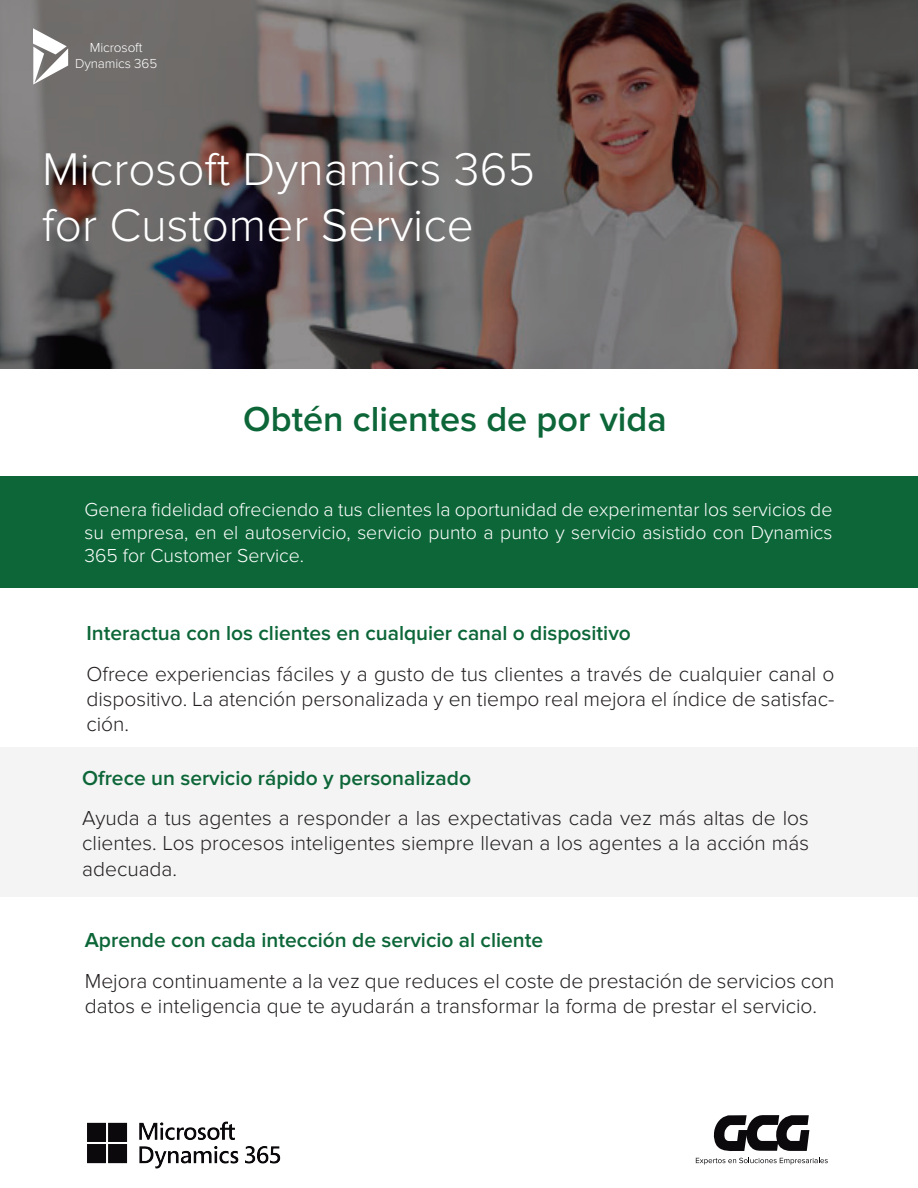
<style>
.page{position:relative;width:918px;height:1188px;background:#fff}
.page>*{position:absolute;margin:0;border:0;box-sizing:border-box;transform-origin:0 0}
.t1{font:300 47.55px/56.1px "Proxima Nova";color:#fff}
.t2{font:600 36px "Proxima Nova";color:#0c6638}
.t3{font:300 21px/25.2px "Proxima Nova";color:#231f20;text-align:justify}
.t4{font:600 21px "Proxima Nova";color:#0c6638}
.t5{font:300 19.5px/23.4px "Proxima Nova";color:#fff;text-align:justify}
.t6{font:300 13.5px/16.2px "Proxima Nova";letter-spacing:-.01em;color:#fff;text-align:center}
</style>
<div class="page">
<svg style="left:0;top:0;width:918px;height:369px;background:#625c5b"></svg>
<div style="left:0;top:747px;width:918px;height:150px;background:#f4f4f4"></div>
<div style="left:0;top:477px;width:918px;height:111px;background:#0c6638"></div>
<svg style="left:33px;top:28px;width:35px;height:57px"></svg>
<svg style="left:713px;top:1115px;width:96px;height:36px"></svg>
<svg style="left:696px;top:1158px;width:132px;height:7px"></svg>
<img style="left:87px;top:1121px;width:194px;height:48px">
<p class="t6" style="left:75px;top:39px;width:84px">Microsoft<br>Dynamics 365</p>
<h1 class="t1" style="left:42px;top:141px;width:494px">Microsoft Dynamics 365 for Customer Service</h1>
<h2 class="t2" style="left:243px;top:398px;width:425px">Obtén clientes de por vida</h2>
<p class="t5" style="left:85px;top:498px;width:749px">Genera fidelidad ofreciendo a tus clientes la oportunidad de experimentar los servicios de su empresa, en el autoservicio, servicio punto a punto y servicio asistido con Dynamics 365 for Customer Service.</p>
<p class="t4" style="left:86px;top:621px;width:546px">Interactua con los clientes en cualquier canal o dispositivo</p>
<p class="t3" style="left:86px;top:662px;width:750px">Ofrece experiencias fáciles y a gusto de tus clientes a través de cualquier canal o dispositivo. La atención personalizada y en tiempo real mejora el índice de satisfac&shy;ción.</p>
<p class="t4" style="left:82px;top:766px;width:390px">Ofrece un servicio rápido y personalizado</p>
<p class="t3" style="left:82px;top:806px;width:728px">Ayuda a tus agentes a responder a las expectativas cada vez más altas de los clientes. Los procesos inteligentes siempre llevan a los agentes a la acción más adecuada.</p>
<p class="t4" style="left:85px;top:928px;width:460px">Aprende con cada intección de servicio al cliente</p>
<p class="t3" style="left:85px;top:969px;width:751px">Mejora continuamente a la vez que reduces el coste de prestación de servicios con datos e inteligencia que te ayudarán a transformar la forma de prestar el servicio.</p>
</div>
